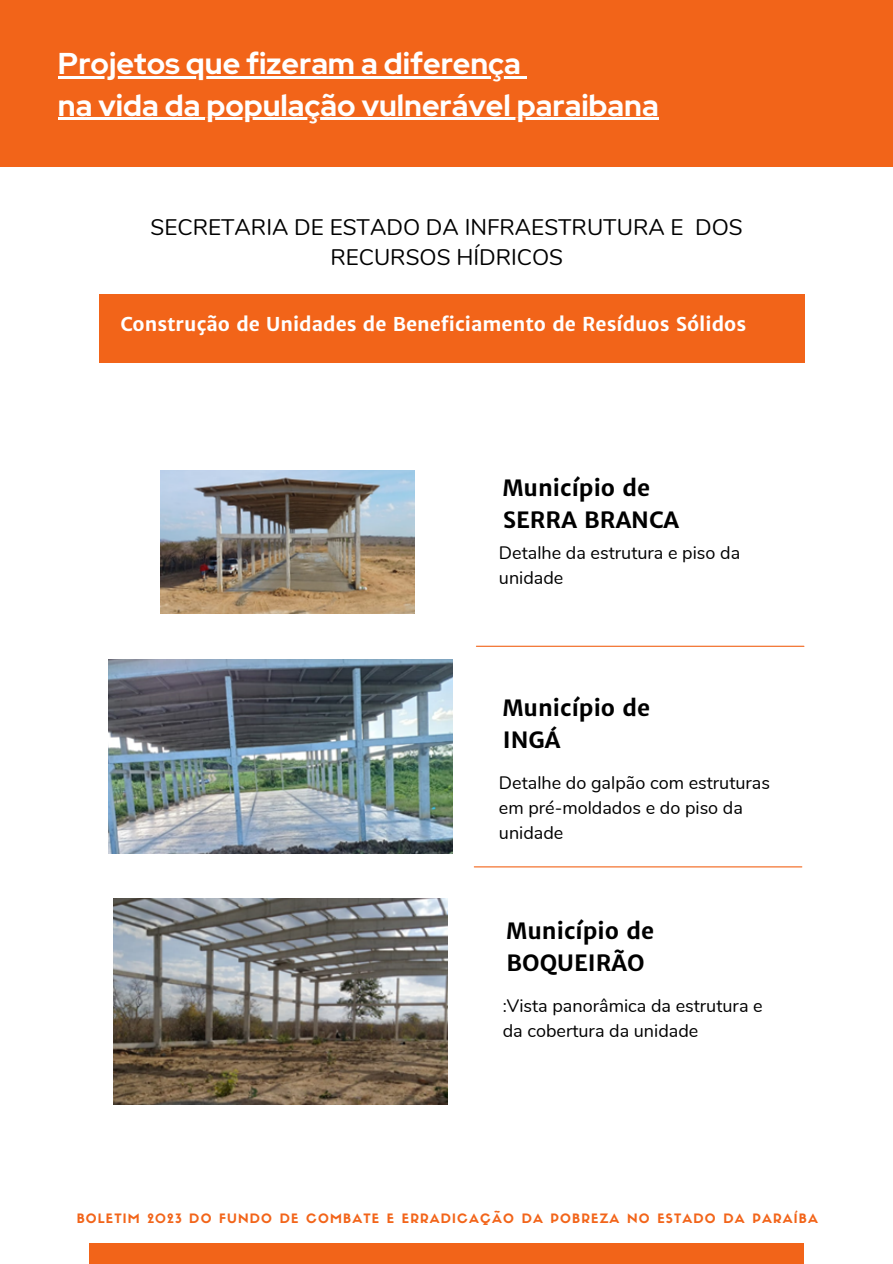
<style>
.page{position:relative;width:893px;height:1264px;background:#fff}
.page>*{position:absolute;margin:0;border:0;box-sizing:border-box;transform-origin:0 0}
.t1{font:700 30px "Red Hat Display";color:#fff}
.t2{font:700 22.5px/31.5px "Merriweather Sans";color:#000}
.t3{font:22.5px/30.3px "Nunito";color:#000;text-align:center}
.t4{font:700 19.2px "Merriweather Sans";color:#fff}
.t5{font:18px/24.8px "Nunito";color:#000}
.t6{font:12.75px "Sifonn Basic";letter-spacing:.09em;color:#f26419}
</style>
<div class="page">
<hr style="left:476px;top:645px;width:327px;height:2px;background:#f26419">
<hr style="left:474px;top:866px;width:327px;height:1px;background:#f26419">
<div style="left:0;top:0;width:892px;height:166px;background:#f26419"></div>
<img style="left:160px;top:471px;width:254px;height:142px">
<img style="left:109px;top:659px;width:343px;height:194px">
<img style="left:113px;top:899px;width:334px;height:205px">
<div style="left:89px;top:1243px;width:715px;height:20px;background:#f26419"></div>
<div style="left:99px;top:295px;width:705px;height:68px;background:#f26419"></div>
<hr style="left:58px;top:76px;width:463px;height:2px;background:#fff">
<svg style="left:521px;top:76px;width:6px;height:2px"></svg>
<hr style="left:58px;top:118px;width:600px;height:2px;background:#fff">
<h3 class="t1" style="left:58px;top:43px;width:464px">Projetos que fizeram a diferença</h3>
<h5 class="t1" style="left:58px;top:85px;width:602px">na vida da população vulnerável paraibana</h5>
<h5 class="t3" style="left:150px;top:212px;width:593px">SECRETARIA DE ESTADO DA INFRAESTRUTURA E DOS<br>RECURSOS HÍDRICOS</h5>
<h3 class="t4" style="left:120px;top:312px;width:627px">Construção de Unidades de Beneficiamento de Resíduos Sólidos</h3>
<p class="t2" style="left:502px;top:472px;width:178px">Município de<br>SERRA BRANCA</p>
<p class="t5" style="left:499px;top:541px;width:243px">Detalhe da estrutura e piso da unidade</p>
<h4 class="t2" style="left:502px;top:692px;width:149px">Município de<br>INGÁ</h4>
<p class="t5" style="left:499px;top:770px;width:273px">Detalhe do galpão com estruturas em pré-moldados e do piso da unidade</p>
<h1 class="t2" style="left:506px;top:915px;width:149px">Município de<br>BOQUEIRÃO</h1>
<h2 class="t5" style="left:502px;top:993px;width:261px">:Vista panorâmica da estrutura e da cobertura da unidade</h2>
<h3 class="t6" style="left:77px;top:1213px;width:742px">BOLETIM 2023 DO FUNDO DE COMBATE E ERRADICAÇÃO DA POBREZA NO ESTADO DA PARAÍBA</h3>
</div>
